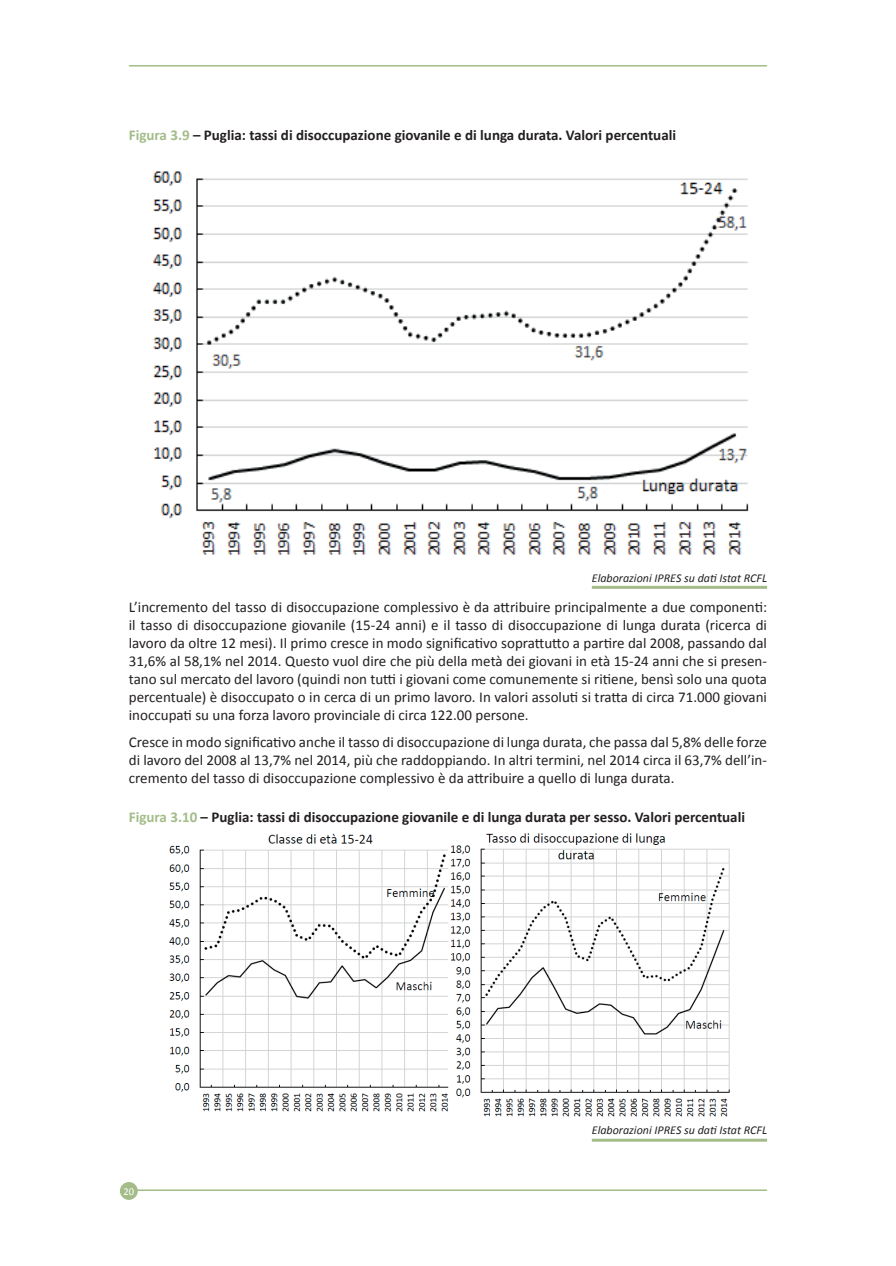
<style>
.page{position:relative;width:896px;height:1266px;background:#fff}
.page>*{position:absolute;margin:0;border:0;box-sizing:border-box;transform-origin:0 0}
.t1{font:15px/18px "Calibri";color:#231f20;text-align:justify}
.t2{font:700 15px "Calibri";color:#231f20}
.t3{font:italic 12px "Calibri";color:#231f20}
.t4{font:10.5px "Calibri";color:#fff}
.s1{color:#a3bc89}
</style>
<div class="page">
<hr style="left:129px;top:65px;width:638px;height:2px;background:#a3bc89">
<hr style="left:129px;top:1189px;width:638px;height:1px;background:#a3bc89">
<div style="left:121px;top:1182px;width:16px;height:16px;background:#a3bc89;border-radius:50%"></div>
<div style="left:120px;top:1181px;width:18px;height:18px;border:2px solid #a3bc89;border-radius:50%"></div>
<hr style="left:591px;top:586px;width:176px;height:3px;background:#a3bc89">
<hr style="left:591px;top:1138px;width:176px;height:3px;background:#a3bc89">
<img style="left:152px;top:171px;width:597px;height:384px">
<img style="left:169px;top:833px;width:561px;height:284px">
<p class="t2" style="left:129px;top:125px;width:548px"><span class="s1">Figura 3.9</span> – Puglia: tassi di disoccupazione giovanile e di lunga durata. Valori percentuali</p>
<p class="t3" style="left:591px;top:569px;width:177px">Elaborazioni IPRES su dati Istat RCFL</p>
<p class="t1" style="left:129px;top:598px;width:639px">L’incremento del tasso di disoccupazione complessivo è da attribuire principalmente a due componenti: il tasso di disoccupazione giovanile (15-24 anni) e il tasso di disoccupazione di lunga durata (ricerca di lavoro da oltre 12 mesi). Il primo cresce in modo significativo soprattutto a partire dal 2008, passando dal 31,6% al 58,1% nel 2014. Questo vuol dire che più della metà dei giovani in età 15-24 anni che si presen&shy;tano sul mercato del lavoro (quindi non tutti i giovani come comunemente si ritiene, bensì solo una quota percentuale) è disoccupato o in cerca di un primo lavoro. In valori assoluti si tratta di circa 71.000 giovani inoccupati su una forza lavoro provinciale di circa 122.00 persone.</p>
<p class="t1" style="left:129px;top:733px;width:639px">Cresce in modo significativo anche il tasso di disoccupazione di lunga durata, che passa dal 5,8% delle forze di lavoro del 2008 al 13,7% nel 2014, più che raddoppiando. In altri termini, nel 2014 circa il 63,7% dell’in&shy;cremento del tasso di disoccupazione complessivo è da attribuire a quello di lunga durata.</p>
<p class="t2" style="left:129px;top:807px;width:617px"><span class="s1">Figura 3.10</span> – Puglia: tassi di disoccupazione giovanile e di lunga durata per sesso. Valori percentuali</p>
<p class="t4" style="left:123px;top:1184px;width:12px">20</p>
<p class="t3" style="left:591px;top:1122px;width:177px">Elaborazioni IPRES su dati Istat RCFL</p>
</div>
